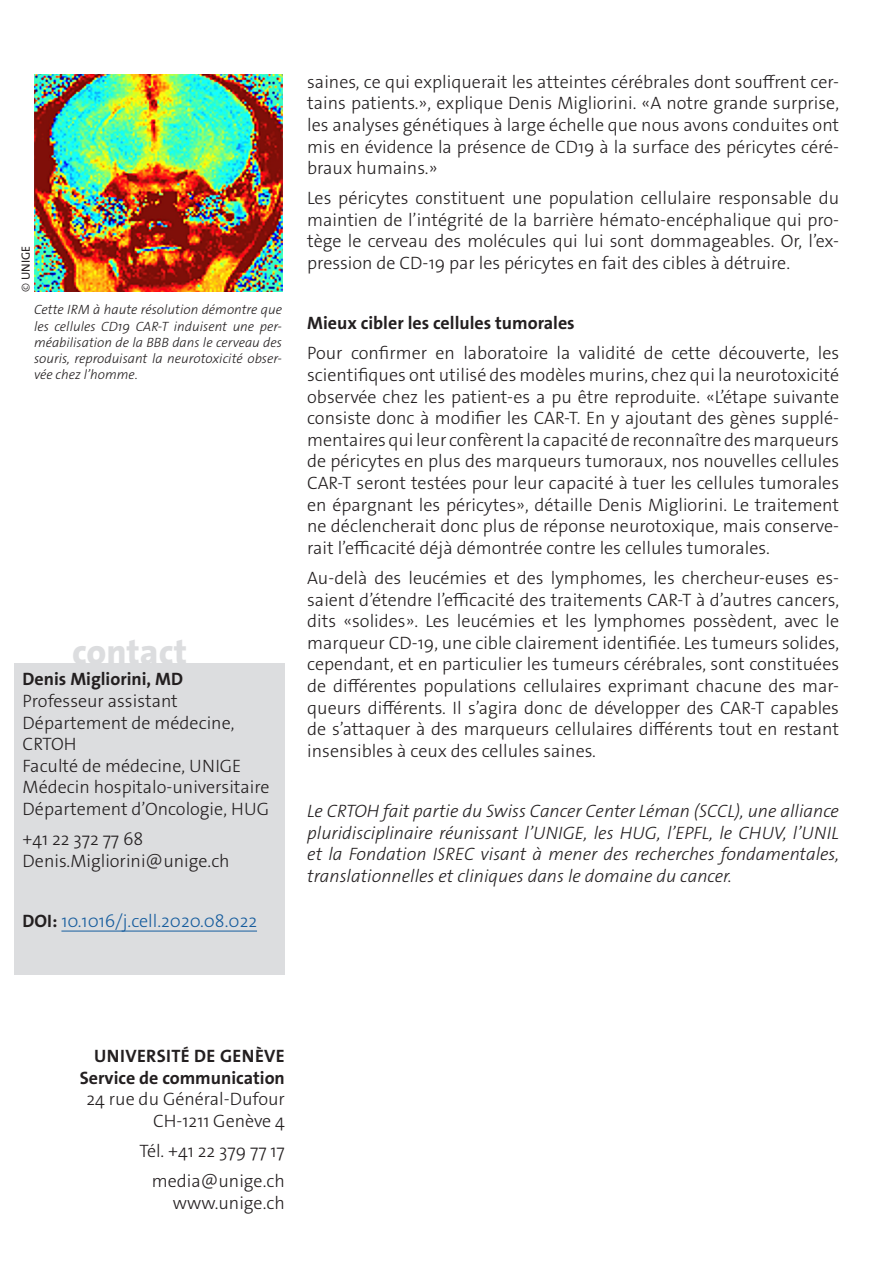
<style>
.page{position:relative;width:893px;height:1263px;background:#fff}
.page>*{position:absolute;margin:0;border:0;box-sizing:border-box;transform-origin:0 0}
._4__texte_courant{font:800 35.7px "The Sans Os F";color:#dcdddf}
._4__texte_courant-2{font:300 18px/21.6px "The Sans Os F";color:#231f20;text-align:justify}
._4__texte_courant-3{font:italic 300 18px/21.6px "The Sans Os F";color:#231f20;text-align:justify}
.texte_courant{font:300 18px/21.6px "The Sans Os F";color:#231f20;text-align:right}
._4__texte_courant-4{font:700 18px "The Sans Os F";color:#231f20}
._4__texte_courant-5{font:300 18px "The Sans Os F";color:#175d9e}
.texte_courant-2{font:700 18px "The Sans Os F";letter-spacing:.02em;color:#231f20}
._4__texte_courant-6{font:italic 300 13.5px/16.2px "The Sans Os F";color:#231f20;text-align:justify}
.t1{font:12px "The Sans Os F";letter-spacing:.01em;color:#231f20}
.s1{font-weight:300}
.s2{font-weight:700}
.s3{font-weight:700;color:#231f20}
</style>
<div class="page">
<div style="left:14px;top:663px;width:271px;height:312px;background:#dcdddf"></div>
<hr style="left:61px;top:931px;width:196px;height:1px;background:#175d9e">
<img style="left:34px;top:74px;width:248px;height:218px">
<p class="t1" style="left:18px;top:292px;width:48px;rotate:-90deg"><span class="s1">©</span> UNIGE</p>
<p class="_4__texte_courant-6" style="left:34px;top:302px;width:250px">Cette IRM à haute résolution démontre que les cellules CD19 CAR-T induisent une per&shy;méabilisation de la BBB dans le cerveau des souris, reproduisant la neurotoxicité obser&shy;vée chez l’homme.</p>
<p class="_4__texte_courant" style="left:72px;top:629px;width:116px">contact</p>
<p class="_4__texte_courant-2" style="left:23px;top:669px;width:248px;text-align:left"><span class="s2">Denis Migliorini, MD<br></span>Professeur assistant<br>Département de médecine,<br>CRTOH<br>Faculté de médecine, UNIGE<br>Médecin hospitalo-universitaire<br>Département d’Oncologie, HUG</p>
<p class="_4__texte_courant-2" style="left:23px;top:828px;width:209px">+41 22 372 77 68<br>Denis.Migliorini@unige.ch</p>
<p class="_4__texte_courant-5" style="left:23px;top:909px;width:236px"><span class="s3">DOI:</span> 10.1016/j.cell.2020.08.022</p>
<p class="_4__texte_courant-2" style="left:307px;top:71px;width:533px">saines, ce qui expliquerait les atteintes cérébrales dont souffrent cer&shy;tains patients.», explique Denis Migliorini. «A notre grande surprise, les analyses génétiques à large échelle que nous avons conduites ont mis en évidence la présence de CD19 à la surface des péricytes céré&shy;braux humains.»</p>
<p class="_4__texte_courant-2" style="left:307px;top:187px;width:533px">Les péricytes constituent une population cellulaire responsable du maintien de l’intégrité de la barrière hémato-encéphalique qui pro&shy;tège le cerveau des molécules qui lui sont dommageables. Or, l’ex&shy;pression de CD-19 par les péricytes en fait des cibles à détruire.</p>
<p class="_4__texte_courant-4" style="left:307px;top:312px;width:269px">Mieux cibler les cellules tumorales</p>
<p class="_4__texte_courant-2" style="left:307px;top:343px;width:533px">Pour confirmer en laboratoire la validité de cette découverte, les scientifiques ont utilisé des modèles murins, chez qui la neurotoxicité observée chez les patient-es a pu être reproduite. «L’étape suivante consiste donc à modifier les CAR-T. En y ajoutant des gènes supplé&shy;mentaires qui leur confèrent la capacité de reconnaître des marqueurs de péricytes en plus des marqueurs tumoraux, nos nouvelles cellules CAR-T seront testées pour leur capacité à tuer les cellules tumorales en épargnant les péricytes», détaille Denis Migliorini. Le traitement ne déclencherait donc plus de réponse neurotoxique, mais conserve&shy;rait l’efficacité déjà démontrée contre les cellules tumorales.</p>
<p class="_4__texte_courant-2" style="left:307px;top:567px;width:533px">Au-delà des leucémies et des lymphomes, les chercheur-euses es&shy;saient d’étendre l’efficacité des traitements CAR-T à d’autres cancers, dits «solides». Les leucémies et les lymphomes possèdent, avec le marqueur CD-19, une cible clairement identifiée. Les tumeurs solides, cependant, et en particulier les tumeurs cérébrales, sont constituées de différentes populations cellulaires exprimant chacune des mar&shy;queurs différents. Il s’agira donc de développer des CAR-T capables de s’attaquer à des marqueurs cellulaires différents tout en restant insensibles à ceux des cellules saines.</p>
<p class="_4__texte_courant-3" style="left:307px;top:800px;width:533px">Le CRTOH fait partie du Swiss Cancer Center Léman (SCCL), une alliance pluridisciplinaire réunissant l’UNIGE, les HUG, l’EPFL, le CHUV, l’UNIL et la Fondation ISREC visant à mener des recherches fondamentales, translationnelles et cliniques dans le domaine du cancer.</p>
<p class="texte_courant-2" style="left:94px;top:1044px;width:192px">UNIVERSITÉ DE GENÈVE</p>
<p class="texte_courant" style="left:80px;top:1067px;width:207px"><span class="s2">Service de communication<br></span>24 rue du Général-Dufour<br>CH-1211 Genève 4</p>
<p class="texte_courant" style="left:139px;top:1140px;width:147px">Tél. +41 22 379 77 17</p>
<p class="texte_courant" style="left:152px;top:1170px;width:135px">media@unige.ch www.unige.ch</p>
</div>
